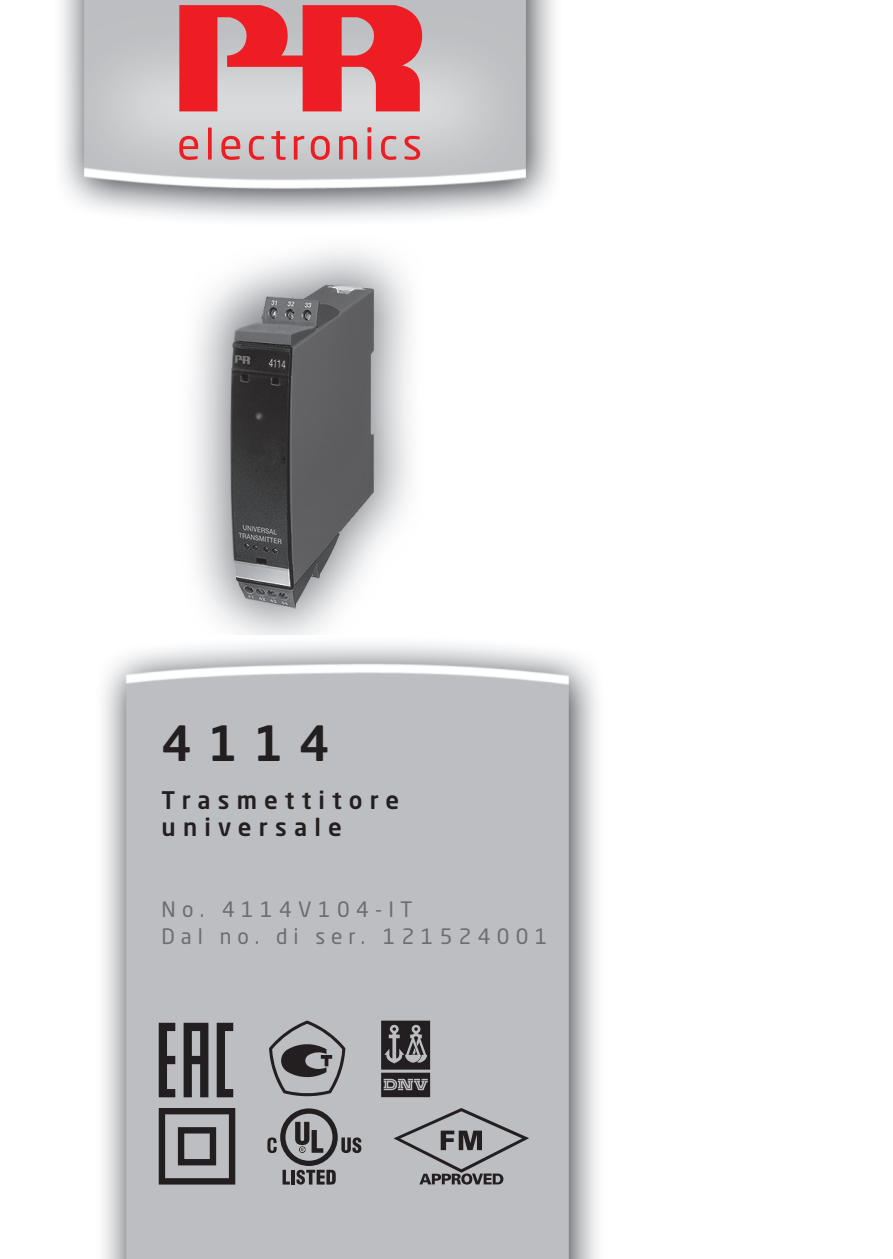
<style>
.page{position:relative;width:893px;height:1259px;background:#fff}
.page>*{position:absolute;margin:0;border:0;box-sizing:border-box;transform-origin:0 0}
.t1{font:500 48px "Neo Sans Pro";color:#231f20}
.t2{font:500 24px/27px "Neo Sans Pro";letter-spacing:.3em;color:#231f20}
.t3{font:21px/27px "Neo Sans Pro";letter-spacing:.3em;color:#6c6d70}
</style>
<div class="page">
<img style="left:61px;top:0;width:493px;height:219px">
<img style="left:194px;top:250px;width:216px;height:385px">
<img style="left:103px;top:643px;width:494px;height:616px">
<svg style="left:159px;top:1108px;width:76px;height:76px;background:#79787a"></svg>
<svg style="left:267px;top:1108px;width:94px;height:76px;background:#919093"></svg>
<svg style="left:381px;top:1020px;width:49px;height:77px;background:#504e4f"></svg>
<svg style="left:393px;top:1108px;width:136px;height:76px;background:#a0a0a3"></svg>
<svg style="left:179px;top:136px;width:19px;height:24px"></svg>
<svg style="left:208px;top:128px;width:4px;height:32px"></svg>
<svg style="left:221px;top:136px;width:19px;height:24px"></svg>
<svg style="left:249px;top:136px;width:15px;height:24px"></svg>
<svg style="left:271px;top:131px;width:15px;height:29px"></svg>
<svg style="left:294px;top:136px;width:10px;height:24px"></svg>
<svg style="left:311px;top:136px;width:19px;height:24px"></svg>
<svg style="left:339px;top:136px;width:18px;height:24px"></svg>
<svg style="left:367px;top:127px;width:4px;height:33px"></svg>
<svg style="left:381px;top:136px;width:15px;height:24px"></svg>
<svg style="left:405px;top:136px;width:15px;height:24px"></svg>
<svg style="left:179px;top:5px;width:243px;height:106px;background:#e25a5e"></svg>
<svg style="left:159px;top:1022px;width:74px;height:75px;background:#6c6a6c"></svg>
<svg style="left:269px;top:1020px;width:76px;height:77px;background:#8f8f91"></svg>
<h1 class="t1" style="left:162px;top:713px;width:169px">4114</h1>
<p class="t2" style="left:162px;top:786px;width:239px">Trasmettitore universale</p>
<p class="t3" style="left:162px;top:895px;width:387px">No. 4114V104-IT<br>Dal no. di ser. 121524001</p>
</div>
